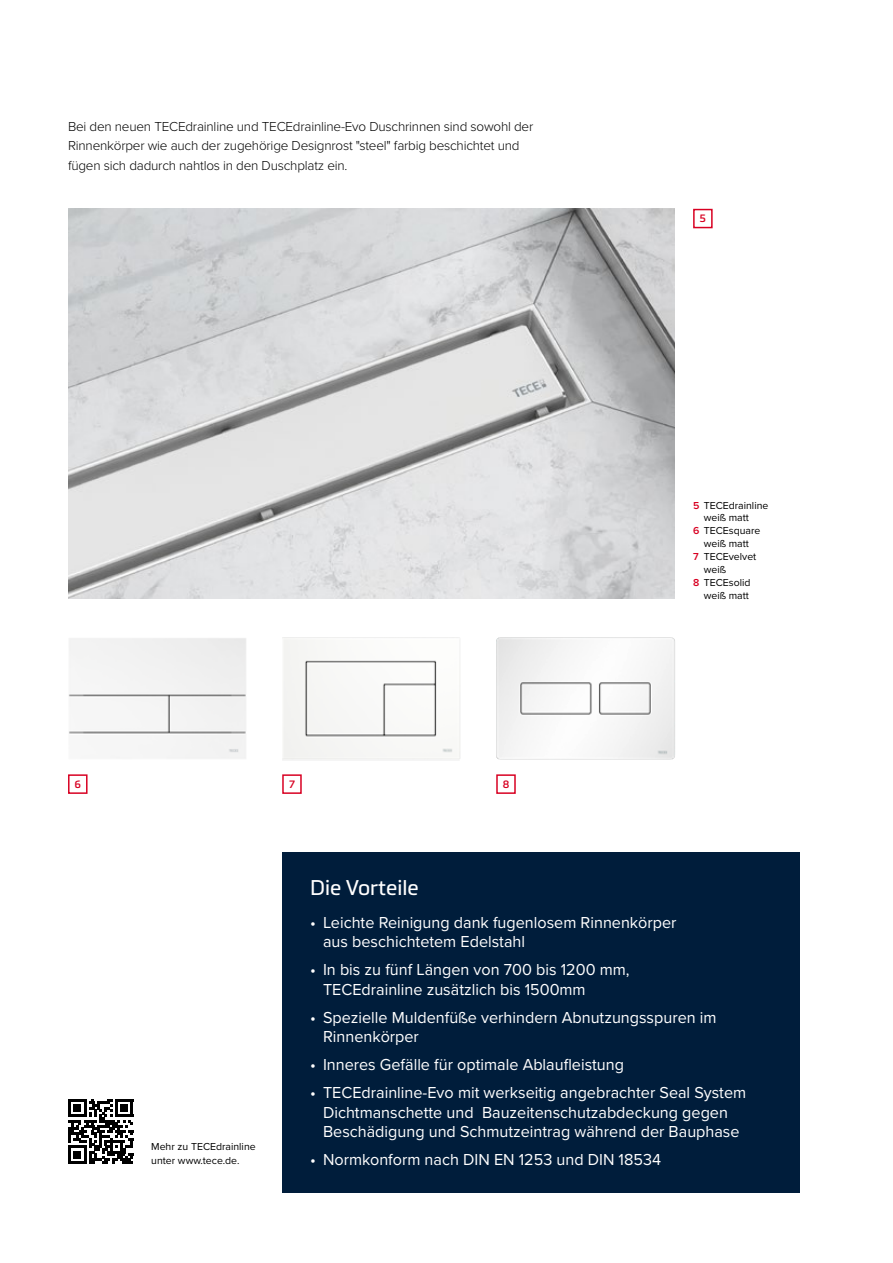
<style>
.page{position:relative;width:893px;height:1263px;background:#fff}
.page>*{position:absolute;margin:0;border:0;box-sizing:border-box;transform-origin:0 0}
.t1{font:21px "Metronic Pro";color:#fff}
.t2{font:16.5px/19.5px "Proxima Nova";color:#fff}
.t3{font:300 13.5px/19.5px "Proxima Nova";letter-spacing:-.015em;color:#000}
.t4{font:10.5px/13.5px "Proxima Nova";color:#000}
.t5{font:600 10.5px "Metronic Pro";color:#d80022}
.s1{font-weight:600;color:#d80022}
</style>
<div class="page">
<img style="left:68px;top:209px;width:606px;height:390px">
<div style="left:68px;top:638px;width:178px;height:121px;background:#f3f3f3"></div>
<img style="left:282px;top:638px;width:178px;height:122px">
<img style="left:496px;top:638px;width:179px;height:122px">
<div style="left:282px;top:852px;width:517px;height:341px;background:#001d3b"></div>
<div style="left:693px;top:209px;width:20px;height:19px;border:2px solid #d80022"></div>
<div style="left:68px;top:774px;width:20px;height:20px;border:2px solid #d80022"></div>
<div style="left:282px;top:774px;width:20px;height:20px;border:2px solid #d80022"></div>
<div style="left:496px;top:774px;width:20px;height:20px;border:2px solid #d80022"></div>
<svg style="left:68px;top:1099px;width:65px;height:65px"></svg>
<hr style="left:68px;top:1161px;width:18px;height:3px;background:#000">
<div style="left:74px;top:1151px;width:7px;height:7px;background:#000"></div>
<p class="t3" style="left:68px;top:116px;width:467px">Bei den neuen TECEdrainline und TECEdrainline-Evo Duschrinnen sind sowohl der<br>Rinnenkörper wie auch der zugehörige Designrost "steel" farbig beschichtet und fügen sich dadurch nahtlos in den Duschplatz ein.</p>
<p class="t5" style="left:74px;top:777px;width:8px">6</p>
<p class="t5" style="left:289px;top:777px;width:8px">7</p>
<p class="t5" style="left:503px;top:777px;width:8px">8</p>
<p class="t5" style="left:700px;top:212px;width:8px">5</p>
<p class="t4" style="left:693px;top:498px;width:77px"><span class="s1">5</span> TECEdrainline</p>
<p class="t4" style="left:704px;top:511px;width:47px">weiß matt</p>
<p class="t4" style="left:693px;top:524px;width:69px"><span class="s1">6</span> TECEsquare</p>
<p class="t4" style="left:704px;top:537px;width:47px">weiß matt</p>
<p class="t4" style="left:693px;top:549px;width:65px"><span class="s1">7</span> TECEvelvet</p>
<p class="t4" style="left:704px;top:562px;width:24px">weiß</p>
<p class="t4" style="left:693px;top:575px;width:59px"><span class="s1">8</span> TECEsolid</p>
<p class="t4" style="left:704px;top:588px;width:47px">weiß matt</p>
<p class="t4" style="left:151px;top:1139px;width:106px">Mehr zu TECEdrainline unter www.tece.de.</p>
<p class="t1" style="left:310px;top:873px;width:110px">Die Vorteile</p>
<p class="t2" style="left:323px;top:912px;width:355px;text-indent:-13px">• Leichte Reinigung dank fugenlosem Rinnenkörper aus beschichtetem Edelstahl</p>
<p class="t2" style="left:323px;top:959px;width:308px;text-indent:-13px">• In bis zu fünf Längen von 700 bis 1200 mm,<br>TECEdrainline zusätzlich bis 1500mm</p>
<p class="t2" style="left:323px;top:1007px;width:395px;text-indent:-13px">• Spezielle Muldenfüße verhindern Abnutzungsspuren im<br>Rinnenkörper</p>
<p class="t2" style="left:310px;top:1054px;width:315px">• Inneres Gefälle für optimale Ablaufleistung</p>
<p class="t2" style="left:310px;top:1082px;width:437px;text-align:center">• TECEdrainline-Evo mit werkseitig angebrachter Seal System<br>Dichtmanschette und Bauzeitenschutzabdeckung gegen<br>Beschädigung und Schmutzeintrag während der Bauphase</p>
<p class="t2" style="left:310px;top:1149px;width:352px">• Normkonform nach DIN EN 1253 und DIN 18534</p>
</div>
